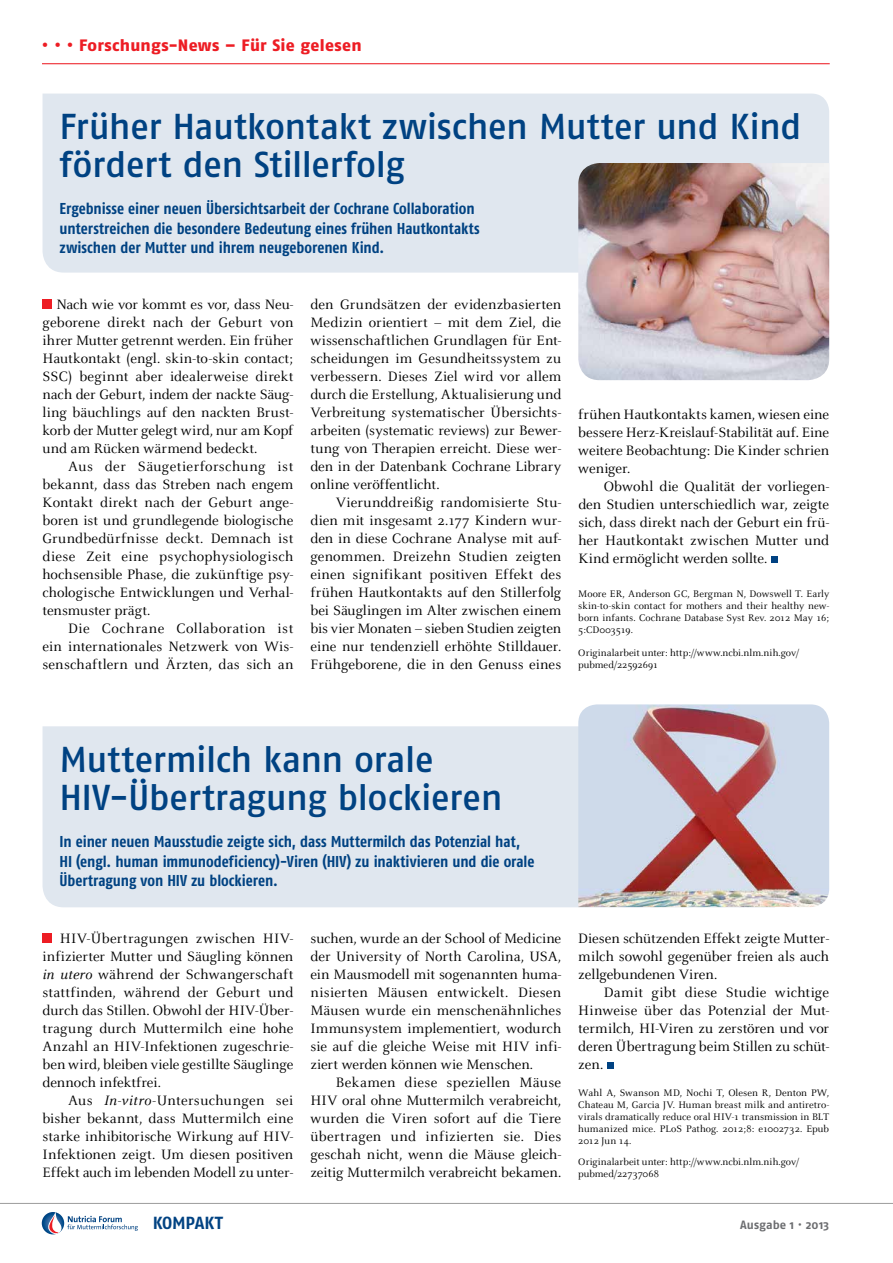
<style>
.page{position:relative;width:893px;height:1263px;background:#fff}
.page>*{position:absolute;margin:0;border:0;box-sizing:border-box;transform-origin:0 0}
.t1{font:36px/37.5px "Fago No Med";letter-spacing:-.02em;color:#004282}
.t2{font:700 17.55px "Fago No";letter-spacing:-.015em;color:#004282}
.t3{font:16.5px "Fago No Exb";letter-spacing:.015em;color:#ed1d24}
.t4{font:700 15.75px/19.5px "Fago Co";color:#004282}
.t5{font:15px/18px "Celeste";letter-spacing:-.005em;color:#000;text-align:justify}
.t6{font:700 12px "Fago No";letter-spacing:.005em;color:#6d6e71}
.t7{font:10.5px/12px "Celeste";letter-spacing:.005em;color:#000;text-align:justify}
.s1{font-style:italic}
</style>
<div class="page">
<svg style="left:42px;top:1212px;width:22px;height:22px"></svg>
<svg style="left:47px;top:1212px;width:91px;height:22px"></svg>
<hr style="left:0;top:1203px;width:893px;height:1px;background:#000">
<div style="left:43px;top:726px;width:535px;height:181px;background:#e0e7ef"></div>
<hr style="left:42px;top:63px;width:788px;height:1px;background:#ed1d24">
<div style="left:43px;top:933px;width:9px;height:10px;background:#ed1d24"></div>
<div style="left:607px;top:1062px;width:7px;height:7px;background:#004282"></div>
<div style="left:43px;top:94px;width:786px;height:179px;background:#e0e7ef"></div>
<div style="left:43px;top:299px;width:9px;height:10px;background:#ed1d24"></div>
<div style="left:771px;top:556px;width:7px;height:7px;background:#004282"></div>
<img style="left:578px;top:163px;width:251px;height:217px">
<img style="left:578px;top:704px;width:251px;height:203px">
<p class="t3" style="left:42px;top:36px;width:321px">• • • Forschungs-News – Für Sie gelesen</p>
<h1 class="t1" style="left:60px;top:108px;width:744px">Früher Hautkontakt zwischen Mutter und Kind fördert den Stillerfolg</h1>
<p class="t4" style="left:60px;top:199px;width:422px">Ergebnisse einer neuen Übersichtsarbeit der Cochrane Collaboration unterstreichen die besondere Bedeutung eines frühen Hautkontakts zwischen der Mutter und ihrem neugeborenen Kind.</p>
<p class="t5" style="left:43px;top:295px;width:252px;text-indent:14px">Nach wie vor kommt es vor, dass Neu&shy;geborene direkt nach der Geburt von ihrer Mutter getrennt werden. Ein früher Hautkontakt (engl. skin-to-skin contact; SSC) beginnt aber idealerweise direkt nach der Geburt, indem der nackte Säug&shy;ling bäuchlings auf den nackten Brust&shy;korb der Mutter gelegt wird, nur am Kopf und am Rücken wärmend bedeckt.</p>
<p class="t5" style="left:43px;top:457px;width:252px;text-indent:26px">Aus der Säugetierforschung ist bekannt, dass das Streben nach engem Kontakt direkt nach der Geburt ange&shy;boren ist und grundlegende biologische Grundbedürfnisse deckt. Demnach ist diese Zeit eine psychophysiologisch hochsensible Phase, die zukünftige psy&shy;chologische Entwicklungen und Verhal&shy;tensmuster prägt.</p>
<p class="t5" style="left:43px;top:619px;width:252px;text-indent:26px">Die Cochrane Collaboration ist ein internationales Netzwerk von Wis&shy;senschaftlern und Ärzten, das sich an</p>
<p class="t5" style="left:310px;top:295px;width:252px">den Grundsätzen der evidenzbasierten Medizin orientiert – mit dem Ziel, die wissenschaftlichen Grundlagen für Ent&shy;scheidungen im Gesundheitssystem zu verbessern. Dieses Ziel wird vor allem durch die Erstellung, Aktualisierung und Verbreitung systematischer Übersichts&shy;arbeiten (systematic reviews) zur Bewer&shy;tung von Therapien erreicht. Diese wer&shy;den in der Datenbank Cochrane Library online veröffentlicht.</p>
<p class="t5" style="left:310px;top:493px;width:252px;text-indent:26px">Vierunddreißig randomisierte Stu&shy;dien mit insgesamt 2.177 Kindern wur&shy;den in diese Cochrane Analyse mit auf&shy;genommen. Dreizehn Studien zeigten einen signifikant positiven Effekt des frühen Hautkontakts auf den Stillerfolg bei Säuglingen im Alter zwischen einem bis vier Monaten – sieben Studien zeigten eine nur tendenziell erhöhte Stilldauer.<br>Frühgeborene, die in den Genuss eines</p>
<p class="t5" style="left:578px;top:405px;width:252px">frühen Hautkontakts kamen, wiesen eine bessere Herz-Kreislauf-Stabilität auf. Eine weitere Beobachtung: Die Kinder schrien weniger.</p>
<p class="t5" style="left:578px;top:477px;width:252px;text-indent:25px">Obwohl die Qualität der vorliegen&shy;den Studien unterschiedlich war, zeigte sich, dass direkt nach der Geburt ein frü&shy;her Hautkontakt zwischen Mutter und Kind ermöglicht werden sollte.</p>
<p class="t7" style="left:578px;top:587px;width:252px">Moore ER, Anderson GC, Bergman N, Dowswell T. Early skin-to-skin contact for mothers and their healthy new&shy;born infants. Cochrane Database Syst Rev. 2012 May 16; 5:CD003519.</p>
<p class="t7" style="left:578px;top:647px;width:222px">Originalarbeit unter: http://www.ncbi.nlm.nih.gov/ pubmed/22592691</p>
<h1 class="t1" style="left:60px;top:740px;width:445px">Muttermilch kann orale<br>HIV-Übertragung blockieren</h1>
<p class="t4" style="left:60px;top:832px;width:476px">In einer neuen Mausstudie zeigte sich, dass Muttermilch das Potenzial hat,<br>HI (engl. human immunodeficiency)-Viren (HIV) zu inaktivieren und die orale<br>Übertragung von HIV zu blockieren.</p>
<p class="t5" style="left:43px;top:930px;width:252px;text-indent:17px">HIV-Übertragungen zwischen HIV&shy;infizierter Mutter und Säugling können <span class="s1">in utero</span> während der Schwangerschaft stattfinden, während der Geburt und durch das Stillen. Obwohl der HIV-Über&shy;tragung durch Muttermilch eine hohe Anzahl an HIV-Infektionen zugeschrie&shy;ben wird, bleiben viele gestillte Säuglinge dennoch infektfrei.</p>
<p class="t5" style="left:43px;top:1092px;width:252px;text-indent:26px">Aus <span class="s1">In-vitro</span>-Untersuchungen sei bisher bekannt, dass Muttermilch eine starke inhibitorische Wirkung auf HIV-Infektionen zeigt. Um diesen positiven Effekt auch im lebenden Modell zu unter-</p>
<p class="t5" style="left:310px;top:930px;width:252px">suchen, wurde an der School of Medicine der University of North Carolina, USA, ein Mausmodell mit sogenannten huma&shy;nisierten Mäusen entwickelt. Diesen Mäusen wurde ein menschenähnliches Immunsystem implementiert, wodurch sie auf die gleiche Weise mit HIV infi&shy;ziert werden können wie Menschen.</p>
<p class="t5" style="left:310px;top:1074px;width:252px;text-indent:26px">Bekamen diese speziellen Mäuse HIV oral ohne Muttermilch verabreicht, wurden die Viren sofort auf die Tiere übertragen und infizierten sie. Dies geschah nicht, wenn die Mäuse gleich&shy;zeitig Muttermilch verabreicht bekamen.</p>
<p class="t5" style="left:578px;top:930px;width:252px">Diesen schützenden Effekt zeigte Mutter&shy;milch sowohl gegenüber freien als auch zellgebundenen Viren.</p>
<p class="t5" style="left:578px;top:984px;width:252px;text-indent:26px">Damit gibt diese Studie wichtige Hinweise über das Potenzial der Mut&shy;termilch, HI-Viren zu zerstören und vor deren Übertragung beim Stillen zu schüt&shy;zen.</p>
<p class="t7" style="left:578px;top:1087px;width:252px">Wahl A, Swanson MD, Nochi T, Olesen R, Denton PW, Chateau M, Garcia JV. Human breast milk and antiretro&shy;virals dramatically reduce oral HIV-1 transmission in BLT humanized mice. PLoS Pathog. 2012;8: e1002732. Epub 2012 Jun 14.</p>
<p class="t7" style="left:578px;top:1156px;width:222px">Originalarbeit unter: http://www.ncbi.nlm.nih.gov/ pubmed/22737068</p>
<p class="t2" style="left:153px;top:1212px;width:72px">kompakt</p>
<p class="t6" style="left:740px;top:1218px;width:91px">Ausgabe 1 · 2013</p>
</div>
